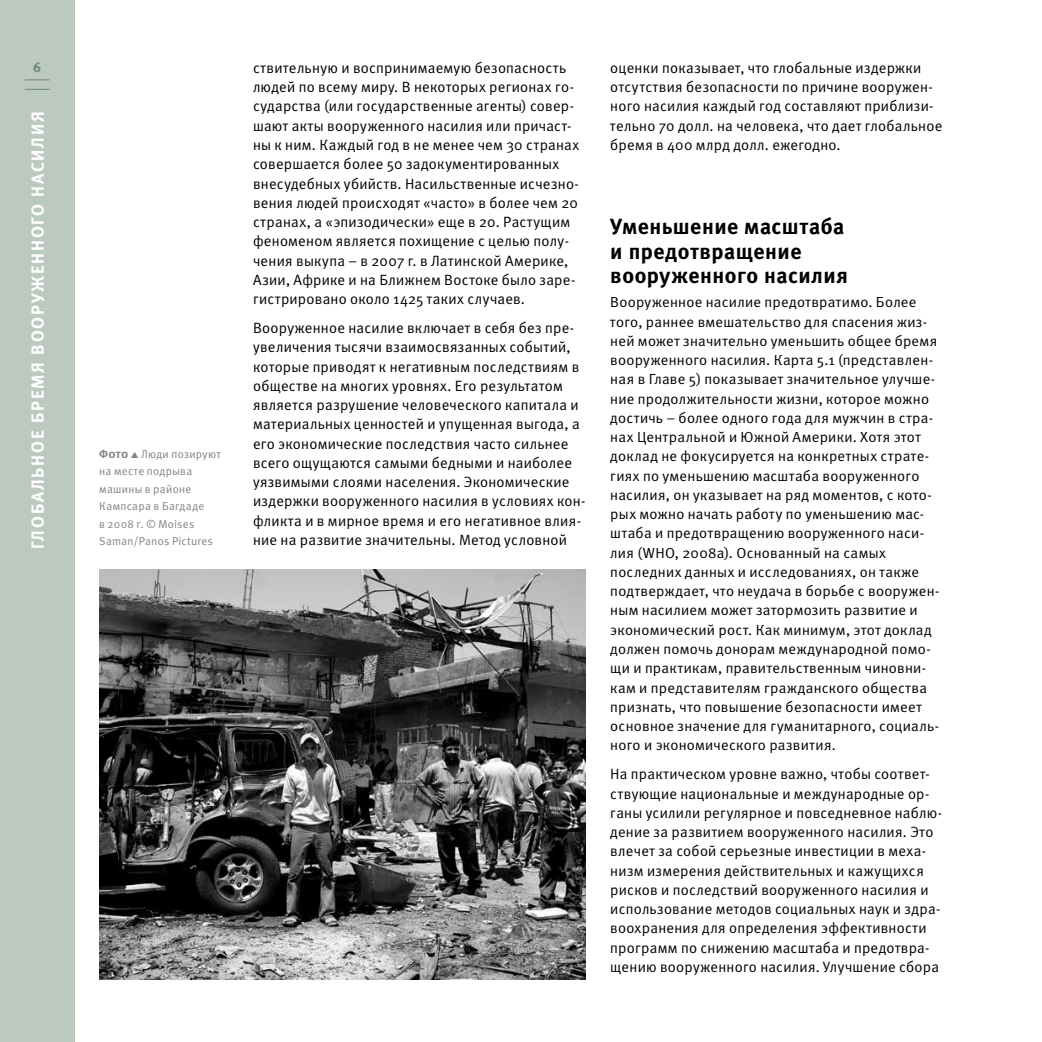
<style>
.page{position:relative;width:1042px;height:1042px;background:#fff}
.page>*{position:absolute;margin:0;border:0;box-sizing:border-box;transform-origin:0 0}
.t1{font:21.88px/24.5px "Meta Bold C";letter-spacing:.025em;color:#000}
.t2{font:17.5px "Meta Bold C";letter-spacing:.1em;color:#fff}
.t3{font:14.88px/19.2px "Meta Normal C";letter-spacing:.015em;color:#000}
.t4{font:14.53px/19.2px "Meta Normal C";letter-spacing:.02em;color:#000}
.t5{font:14px "Meta Bold C";color:#6e8778}
.t6{font:11.38px/17.5px "Meta Normal C";letter-spacing:.025em;color:#808285}
.s1{font-family:"Meta Bold Caps C"}
</style>
<div class="page">
<div style="left:0;top:0;width:74px;height:1042px;background:#bbc9c0"></div>
<svg style="left:25px;top:80px;width:25px;height:1px"></svg>
<svg style="left:25px;top:89px;width:25px;height:1px"></svg>
<img style="left:99px;top:570px;width:486px;height:410px">
<p class="t5" style="left:33px;top:59px;width:10px">6</p>
<p class="t3" style="left:253px;top:58px;width:328px">ствительную и воспринимаемую безопасность людей по всему миру. В некоторых регионах го&shy;сударства (или государственные агенты) совер&shy;шают акты вооруженного насилия или причаст&shy;ны к ним. Каждый год в не менее чем 30 странах совершается более 50 задокументированных внесудебных убийств. Насильственные исчезно&shy;вения людей происходят «часто» в более чем 20 странах, а «эпизодически» еще в 20. Растущим феноменом является похищение с целью полу&shy;чения выкупа – в 2007 г. в Латинской Америке, Азии, Африке и на Ближнем Востоке было заре&shy;гистрировано около 1425 таких случаев.</p>
<p class="t3" style="left:253px;top:318px;width:334px">Вооруженное насилие включает в себя без пре&shy;увеличения тысячи взаимосвязанных событий, которые приводят к негативным последствиям в обществе на многих уровнях. Его результатом является разрушение человеческого капитала и материальных ценностей и упущенная выгода, а его экономические последствия часто сильнее всего ощущаются самыми бедными и наиболее уязвимыми слоями населения. Экономические издержки вооруженного насилия в условиях кон&shy;фликта и в мирное время и его негативное влия&shy;ние на развитие значительны. Метод условной</p>
<p class="t2" style="left:27px;top:549px;width:439px;rotate:-90deg">Глобальное бремя вооруженного насилия</p>
<p class="t6" style="left:99px;top:445px;width:123px"><span class="s1">Фото</span> ▲ Люди позируют на месте подрыва машины в районе<br>Кампсара в Багдаде<br>в 2008 г. © Moises<br>Saman/Panos Pictures</p>
<p class="t3" style="left:610px;top:58px;width:333px">оценки показывает, что глобальные издержки отсутствия безопасности по причине вооружен&shy;ного насилия каждый год составляют приблизи&shy;тельно 70 долл. на человека, что дает глобальное бремя в 400 млрд долл. ежегодно.</p>
<h1 class="t1" style="left:610px;top:214px;width:238px">Уменьшение масштаба и предотвращение вооруженного насилия</h1>
<p class="t4" style="left:610px;top:293px;width:330px">Вооруженное насилие предотвратимо. Более того, раннее вмешательство для спасения жиз&shy;ней может значительно уменьшить общее бремя вооруженного насилия. Карта 5.1 (представлен&shy;ная в Главе 5) показывает значительное улучше&shy;ние продолжительности жизни, которое можно достичь – более одного года для мужчин в стра&shy;нах Центральной и Южной Америки. Хотя этот доклад не фокусируется на конкретных страте&shy;гиях по уменьшению масштаба вооруженного насилия, он указывает на ряд моментов, с кото&shy;рых можно начать работу по уменьшению мас&shy;штаба и предотвращению вооруженного наси&shy;лия (WHO, 2008a). Основанный на самых последних данных и исследованиях, он также подтверждает, что неудача в борьбе с вооружен&shy;ным насилием может затормозить развитие и экономический рост. Как минимум, этот доклад должен помочь донорам международной помо&shy;щи и практикам, правительственным чиновни&shy;кам и представителям гражданского общества признать, что повышение безопасности имеет основное значение для гуманитарного, социаль&shy;ного и экономического развития.</p>
<p class="t3" style="left:610px;top:764px;width:333px">На практическом уровне важно, чтобы соответ&shy;ствующие национальные и международные ор&shy;ганы усилили регулярное и повседневное наблю&shy;дение за развитием вооруженного насилия. Это влечет за собой серьезные инвестиции в меха&shy;низм измерения действительных и кажущихся рисков и последствий вооруженного насилия и использование методов социальных наук и здра&shy;воохранения для определения эффективности программ по снижению масштаба и предотвра&shy;щению вооруженного насилия. Улучшение сбора</p>
</div>
